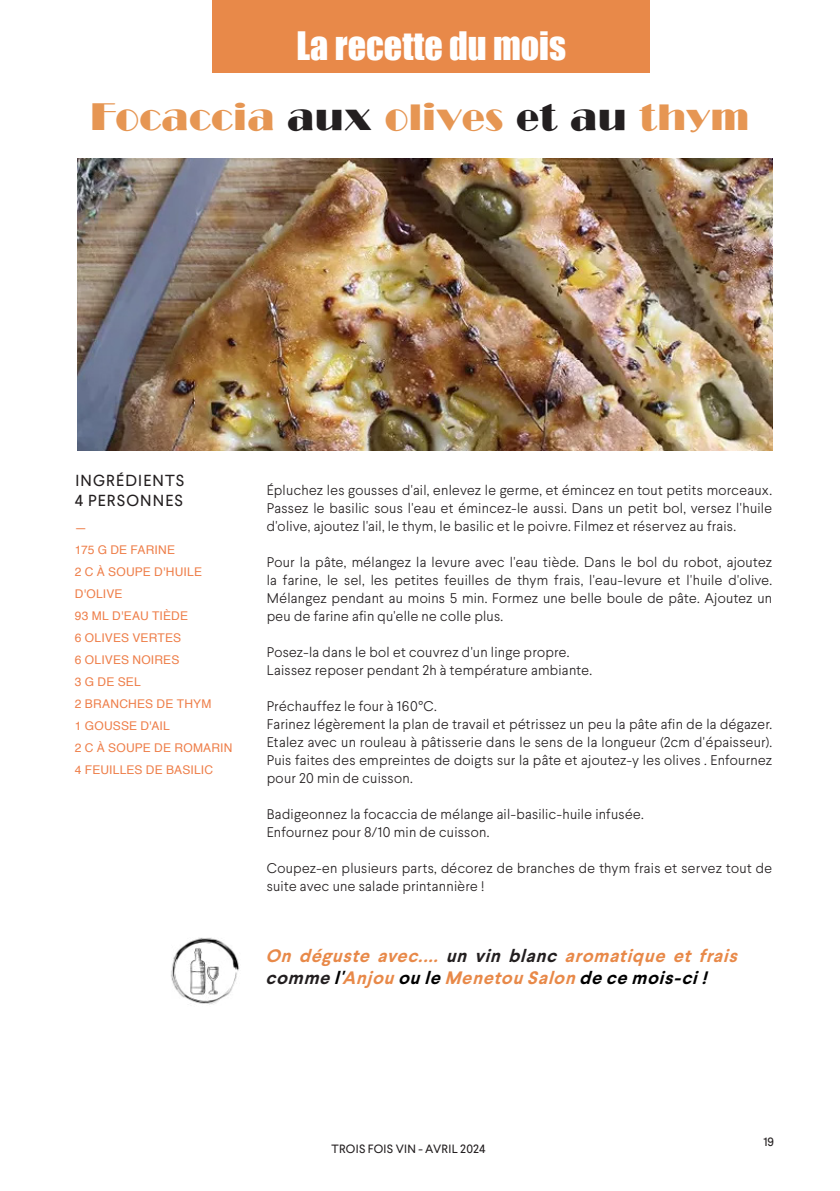
<style>
.page{position:relative;width:840px;height:1191px;background:#fff}
.page>*{position:absolute;margin:0;border:0;box-sizing:border-box;transform-origin:0 0}
.t1{font:38px "LTC Broadway";letter-spacing:-.01em;color:#e69653}
.t2{font:36px "Impact";color:#fff}
.t3{font:italic 700 18px/22px "Larsseit";color:#e88949}
.t4{font:16px/20px "Larsseit";letter-spacing:.07em;color:#231f20}
.t5{font:300 14px/18px "Larsseit";letter-spacing:.02em;color:#231f20}
.t6{font:12px/22px "Helvetica";letter-spacing:.015em;color:#ee7e49}
.t7{font:12px "Larsseit";letter-spacing:.02em;color:#231f20}
.s1{color:#231f20}
.s2{color:#000}
</style>
<div class="page">
<div style="left:212px;top:0;width:438px;height:72px;background:#e88949"></div>
<img style="left:171px;top:937px;width:69px;height:68px">
<img style="left:78px;top:159px;width:693px;height:292px">
<h2 class="t2" style="left:296px;top:29px;width:271px">La recette du mois</h2>
<h1 class="t1" style="left:89px;top:95px;width:662px">Focaccia <span class="s1">aux</span> olives <span class="s1">et au</span> thym</h1>
<p class="t4" style="left:75px;top:471px;width:111px">INGRÉDIENTS<br>4 PERSONNES</p>
<p class="t6" style="left:75px;top:518px;width:159px">—<br>175 G DE FARINE<br>2 C À SOUPE D'HUILE<br>D'OLIVE<br>93 ML D'EAU TIÈDE<br>6 OLIVES VERTES<br>6 OLIVES NOIRES<br>3 G DE SEL<br>2 BRANCHES DE THYM<br>1 GOUSSE D'AIL<br>2 C À SOUPE DE ROMARIN<br>4 FEUILLES DE BASILIC</p>
<p class="t5" style="left:266px;top:481px;width:506px;text-align:justify">Épluchez les gousses d'ail, enlevez le germe, et émincez en tout petits morceaux.<br>Passez le basilic sous l'eau et émincez-le aussi. Dans un petit bol, versez l'huile d'olive, ajoutez l'ail, le thym, le basilic et le poivre. Filmez et réservez au frais.</p>
<p class="t5" style="left:266px;top:553px;width:506px;text-align:justify">Pour la pâte, mélangez la levure avec l'eau tiède. Dans le bol du robot, ajoutez la farine, le sel, les petites feuilles de thym frais, l'eau-levure et l'huile d'olive.<br>Mélangez pendant au moins 5 min. Formez une belle boule de pâte. Ajoutez un peu de farine afin qu'elle ne colle plus.</p>
<p class="t5" style="left:266px;top:643px;width:326px">Posez-la dans le bol et couvrez d'un linge propre.<br>Laissez reposer pendant 2h à température ambiante.</p>
<p class="t5" style="left:266px;top:697px;width:506px">Préchauffez le four à 160°C.<br>Farinez légèrement la plan de travail et pétrissez un peu la pâte afin de la dégazer.<br>Etalez avec un rouleau à pâtisserie dans le sens de la longueur (2cm d'épaisseur).<br>Puis faites des empreintes de doigts sur la pâte et ajoutez-y les olives . Enfournez pour 20 min de cuisson.</p>
<p class="t5" style="left:266px;top:805px;width:378px">Badigeonnez la focaccia de mélange ail-basilic-huile infusée.<br>Enfournez pour 8/10 min de cuisson.</p>
<p class="t5" style="left:266px;top:859px;width:506px">Coupez-en plusieurs parts, décorez de branches de thym frais et servez tout de suite avec une salade printannière !</p>
<p class="t3" style="left:265px;top:945px;width:478px">On déguste avec.... <span class="s1">un vin blanc</span> aromatique et frais <span class="s1">comme</span> <span class="s2">l'</span>Anjou <span class="s2">ou le</span> Menetou Salon <span class="s2">de ce mois-ci!</span></p>
<p class="t7" style="left:331px;top:1142px;width:156px">TROIS FOIS VIN - AVRIL 2024</p>
<p class="t7" style="left:763px;top:1135px;width:12px">19</p>
</div>
